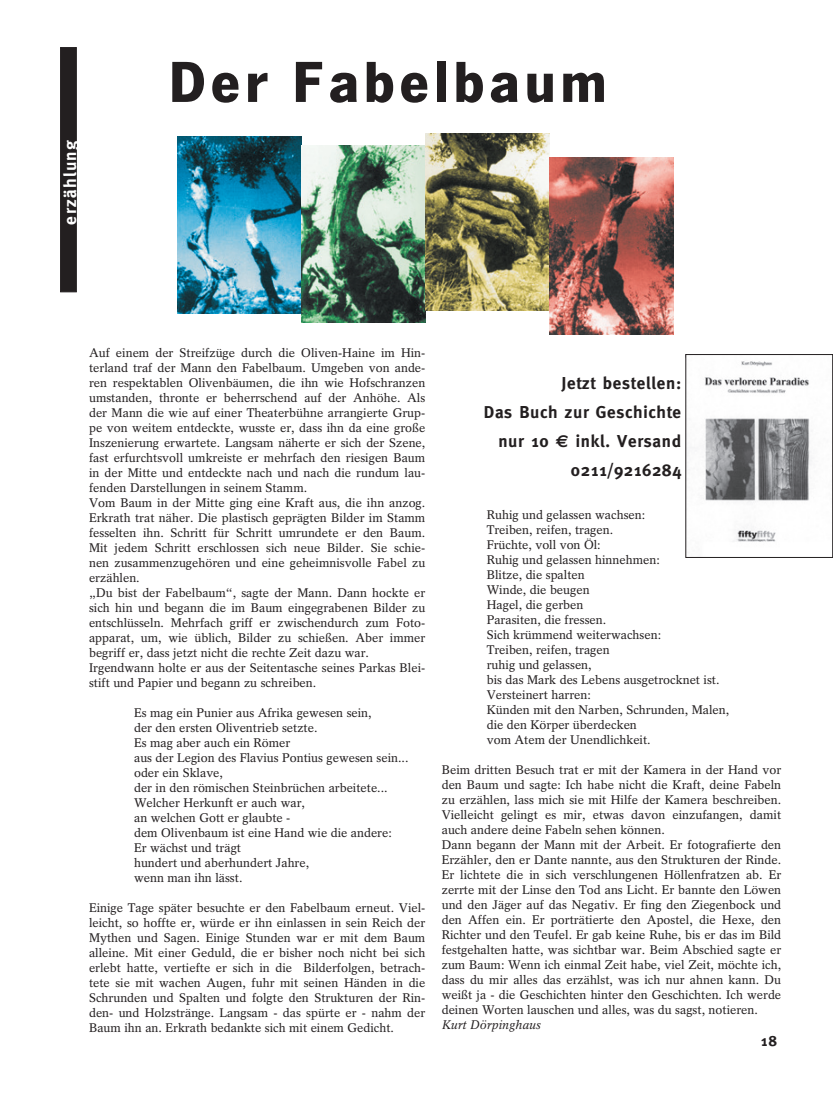
<style>
.page{position:relative;width:833px;height:1099px;background:#fff}
.page>*{position:absolute;margin:0;border:0;box-sizing:border-box;transform-origin:0 0}
.t1{font:700 60px "News Got T";letter-spacing:.075em;color:#231f20}
.t2{font:700 17.5px "Meta";letter-spacing:.075em;color:#fff}
.t3{font:700 17.25px/29px "Meta";letter-spacing:.04em;color:#231f20;text-align:right}
.t4{font:700 15px "Meta";color:#231f20}
.t5{font:12.5px/15px "Rotation";color:#231f20}
.t6{font:italic 12.5px "Rotation";color:#231f20}
.s1{font-family:"Euro Sans"}
</style>
<div class="page">
<img style="left:177px;top:136px;width:124px;height:177px">
<div style="left:60px;top:47px;width:17px;height:245px;background:#231f20;border:1px solid #231f20"></div>
<img style="left:301px;top:145px;width:124px;height:177px">
<img style="left:425px;top:133px;width:124px;height:177px">
<img style="left:549px;top:157px;width:124px;height:177px">
<img style="left:688px;top:361px;width:124px;height:181px">
<div style="left:685px;top:354px;width:148px;height:203px;border:1px solid #231f20"></div>
<h2 class="t2" style="left:60px;top:224px;width:86px;rotate:-90deg">erzählung</h2>
<h1 class="t1" style="left:168px;top:46px;width:440px">Der Fabelbaum</h1>
<p class="t5" style="left:89px;top:345px;width:338px">Auf einem der Streifzüge durch die Oliven-Haine im Hin&shy;terland traf der Mann den Fabelbaum. Umgeben von ande&shy;ren respektablen Olivenbäumen, die ihn wie Hofschranzen umstanden, thronte er beherrschend auf der Anhöhe. Als der Mann die wie auf einer Theaterbühne arrangierte Grup&shy;pe von weitem entdeckte, wusste er, dass ihn da eine große Inszenierung erwartete. Langsam näherte er sich der Szene, fast erfurchtsvoll umkreiste er mehrfach den riesigen Baum in der Mitte und entdeckte nach und nach die rundum lau&shy;fenden Darstellungen in seinem Stamm.<br>Vom Baum in der Mitte ging eine Kraft aus, die ihn anzog.<br>Erkrath trat näher. Die plastisch geprägten Bilder im Stamm fesselten ihn. Schritt für Schritt umrundete er den Baum.<br>Mit jedem Schritt erschlossen sich neue Bilder. Sie schie&shy;nen zusammenzugehören und eine geheimnisvolle Fabel zu erzählen.<br>„Du bist der Fabelbaum“, sagte der Mann. Dann hockte er sich hin und begann die im Baum eingegrabenen Bilder zu entschlüsseln. Mehrfach griff er zwischendurch zum Foto&shy;apparat, um, wie üblich, Bilder zu schießen. Aber immer begriff er, dass jetzt nicht die rechte Zeit dazu war.<br>Irgendwann holte er aus der Seitentasche seines Parkas Blei&shy;stift und Papier und begann zu schreiben.</p>
<p class="t5" style="left:134px;top:705px;width:276px">Es mag ein Punier aus Afrika gewesen sein,<br>der den ersten Oliventrieb setzte.<br>Es mag aber auch ein Römer<br>aus der Legion des Flavius Pontius gewesen sein... oder ein Sklave,<br>der in den römischen Steinbrüchen arbeitete...<br>Welcher Herkunft er auch war,<br>an welchen Gott er glaubte -<br>dem Olivenbaum ist eine Hand wie die andere:<br>Er wächst und trägt<br>hundert und aberhundert Jahre,<br>wenn man ihn lässt.</p>
<p class="t5" style="left:89px;top:900px;width:338px;text-align:justify">Einige Tage später besuchte er den Fabelbaum erneut. Viel&shy;leicht, so hoffte er, würde er ihn einlassen in sein Reich der Mythen und Sagen. Einige Stunden war er mit dem Baum alleine. Mit einer Geduld, die er bisher noch nicht bei sich erlebt hatte, vertiefte er sich in die Bilderfolgen, betrach&shy;tete sie mit wachen Augen, fuhr mit seinen Händen in die Schrunden und Spalten und folgte den Strukturen der Rin&shy;den- und Holzstränge. Langsam - das spürte er - nahm der Baum ihn an. Erkrath bedankte sich mit einem Gedicht.</p>
<h3 class="t3" style="left:484px;top:368px;width:199px">Jetzt bestellen:<br>Das Buch zur Geschichte nur 10 <span class="s1">E</span> inkl. Versand<br>0211/9216284</h3>
<p class="t5" style="left:487px;top:507px;width:244px">Ruhig und gelassen wachsen:<br>Treiben, reifen, tragen.<br>Früchte, voll von Öl:<br>Ruhig und gelassen hinnehmen:<br>Blitze, die spalten<br>Winde, die beugen<br>Hagel, die gerben<br>Parasiten, die fressen.<br>Sich krümmend weiterwachsen:<br>Treiben, reifen, tragen<br>ruhig und gelassen,<br>bis das Mark des Lebens ausgetrocknet ist.<br>Versteinert harren:<br>Künden mit den Narben, Schrunden, Malen, die den Körper überdecken<br>vom Atem der Unendlichkeit.</p>
<p class="t5" style="left:442px;top:762px;width:341px">Beim dritten Besuch trat er mit der Kamera in der Hand vor den Baum und sagte: Ich habe nicht die Kraft, deine Fabeln zu erzählen, lass mich sie mit Hilfe der Kamera beschreiben.<br>Vielleicht gelingt es mir, etwas davon einzufangen, damit auch andere deine Fabeln sehen können.<br>Dann begann der Mann mit der Arbeit. Er fotografierte den Erzähler, den er Dante nannte, aus den Strukturen der Rinde.<br>Er lichtete die in sich verschlungenen Höllenfratzen ab. Er zerrte mit der Linse den Tod ans Licht. Er bannte den Löwen und den Jäger auf das Negativ. Er fing den Ziegenbock und den Affen ein. Er porträtierte den Apostel, die Hexe, den Richter und den Teufel. Er gab keine Ruhe, bis er das im Bild festgehalten hatte, was sichtbar war. Beim Abschied sagte er zum Baum: Wenn ich einmal Zeit habe, viel Zeit, möchte ich, dass du mir alles das erzählst, was ich nur ahnen kann. Du weißt ja - die Geschichten hinter den Geschichten. Ich werde deinen Worten lauschen und alles, was du sagst, notieren.</p>
<p class="t6" style="left:442px;top:1017px;width:101px">Kurt Dörpinghaus</p>
<p class="t4" style="left:761px;top:1031px;width:17px">18</p>
</div>
